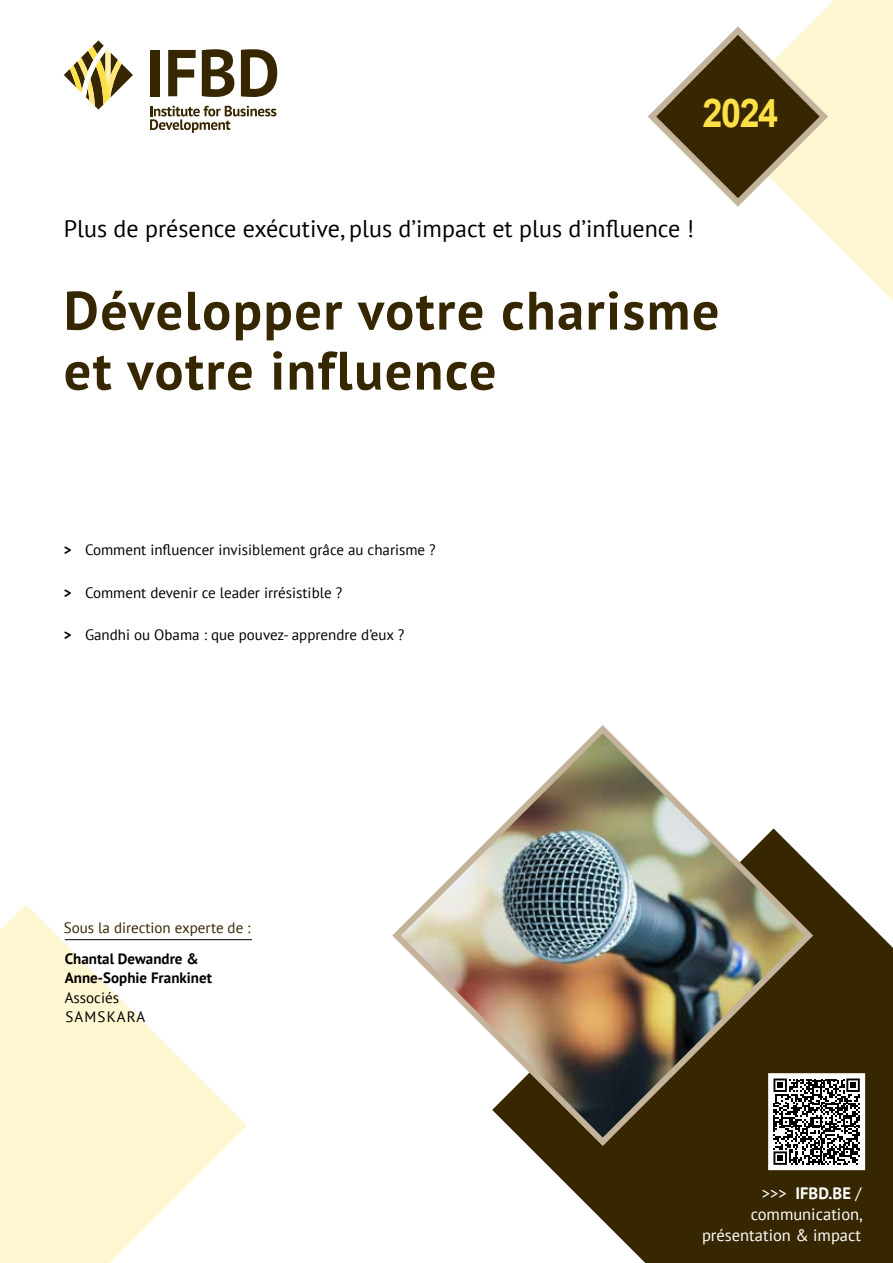
<style>
.page{position:relative;width:893px;height:1263px;background:#fff}
.page>*{position:absolute;margin:0;border:0;box-sizing:border-box;transform-origin:0 0}
.t1{font:700 54px/60px "PT Sans";letter-spacing:.03em;color:#372700}
.t2{font:700 39.6px "Arial";color:#ffe147;scale:.91 1}
.t3{font:24px "PT Sans";color:#000}
.t4{font:16.5px/21px "PT Sans";color:#fff;text-align:right}
.t5{font:15px "PT Sans";color:#000}
.t6{font:700 15px/19.5px "PT Sans";color:#000}
.t7{font:15px "PT Sans";color:#372700}
.t8{font:15px/19.5px "PT Sans";letter-spacing:.025em;color:#000}
.s1{font-weight:700}
</style>
<div class="page">
<svg style="left:803px;top:0;width:90px;height:301px;fill:#fff6d2"></svg>
<svg style="left:0;top:904px;width:247px;height:359px;fill:#fff6d2"></svg>
<svg style="left:648px;top:22px;width:184px;height:189px"></svg>
<svg style="left:532px;top:872px;width:361px;height:391px;fill:#372700"></svg>
<svg style="left:64px;top:40px;width:69px;height:70px"></svg>
<div style="left:150px;top:50px;width:9px;height:46px;background:#372700"></div>
<svg style="left:168px;top:50px;width:28px;height:46px"></svg>
<svg style="left:202px;top:49px;width:32px;height:48px"></svg>
<svg style="left:241px;top:49px;width:36px;height:48px"></svg>
<svg style="left:150px;top:106px;width:126px;height:27px"></svg>
<img style="left:392px;top:725px;width:425px;height:425px">
<hr style="left:65px;top:939px;width:187px;height:1px;background:#000">
<div style="left:770px;top:1075px;width:94px;height:94px;background:#fff"></div>
<svg style="left:773px;top:1078px;width:87px;height:87px"></svg>
<div style="left:768px;top:1073px;width:97px;height:97px;border:3px solid #fff"></div>
<h2 class="t2" style="left:702px;top:87px;width:85px">2024</h2>
<h3 class="t3" style="left:64px;top:213px;width:632px">Plus de présence exécutive, plus d’impact et plus d’influence !</h3>
<h1 class="t1" style="left:64px;top:279px;width:657px">Développer votre charisme et votre influence</h1>
<p class="t5" style="left:64px;top:540px;width:373px"><span class="s1">&gt;</span> Comment influencer invisiblement grâce au charisme ?</p>
<p class="t5" style="left:64px;top:583px;width:280px"><span class="s1">&gt;</span> Comment devenir ce leader irrésistible ?</p>
<p class="t5" style="left:64px;top:625px;width:342px"><span class="s1">&gt;</span> Gandhi ou Obama : que pouvez- apprendre d’eux ?</p>
<p class="t7" style="left:64px;top:918px;width:188px">Sous la direction experte de :</p>
<p class="t6" style="left:65px;top:948px;width:149px">Chantal Dewandre &amp;<br>Anne-Sophie Frankinet</p>
<p class="t8" style="left:65px;top:987px;width:82px">Associés<br>SAMSKARA</p>
<p class="t4" style="left:702px;top:1182px;width:162px">&gt;&gt;&gt; <span class="s1">IFBD.BE</span> / communication, présentation &amp; impact</p>
</div>
